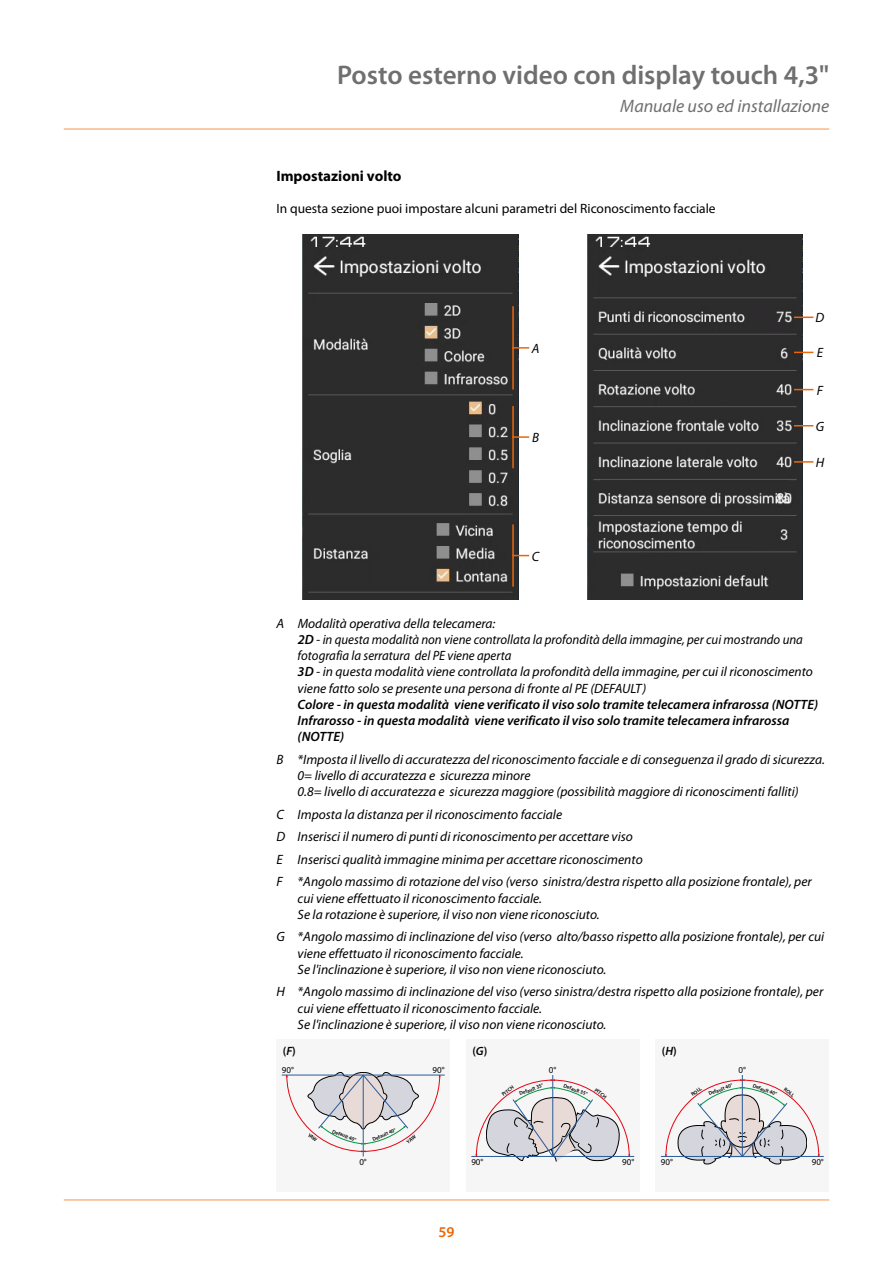
<style>
.page{position:relative;width:893px;height:1263px;background:#fff}
.page>*{position:absolute;margin:0;border:0;box-sizing:border-box;transform-origin:0 0}
.t1{font:600 27px "Myriad Pro";color:#706f6f}
.t2{font:italic 18px "Myriad Pro";color:#706f6f}
.t3{font:700 15px "Myriad Pro";color:#000}
.t4{font:600 15px "Myriad Pro";color:#ec6608}
.t5{font:italic 13.5px/16.2px "Myriad Pro";color:#000}
.t6{font:italic 600 13.5px/16.2px "Myriad Pro";color:#000}
.t7{font:13.5px "Myriad Pro";color:#000}
.t8{font:600 12px "Myriad Pro";color:#000}
.t9{font:9px "Myriad Pro";color:#000}
.t10{font:600 5.25px "Myriad Pro";color:#000}
.s1{font-weight:600}
.s2{font-style:italic}
</style>
<div class="page">
<hr style="left:64px;top:128px;width:765px;height:2px;background:#f8b887">
<hr style="left:64px;top:1199px;width:765px;height:2px;background:#f8b887">
<img style="left:303px;top:234px;width:216px;height:366px">
<svg style="left:514px;top:436px;width:15px;height:2px"></svg>
<svg style="left:514px;top:555px;width:15px;height:1px"></svg>
<svg style="left:514px;top:347px;width:15px;height:2px"></svg>
<hr style="left:512px;top:406px;width:2px;height:62px;background:#ec6608">
<hr style="left:512px;top:524px;width:2px;height:63px;background:#ec6608">
<hr style="left:512px;top:306px;width:2px;height:83px;background:#ec6608">
<img style="left:587px;top:234px;width:216px;height:366px">
<svg style="left:794px;top:317px;width:19px;height:1px"></svg>
<svg style="left:794px;top:352px;width:19px;height:1px"></svg>
<svg style="left:794px;top:425px;width:19px;height:1px"></svg>
<svg style="left:794px;top:389px;width:19px;height:1px"></svg>
<svg style="left:794px;top:461px;width:19px;height:2px"></svg>
<div style="left:276px;top:1039px;width:174px;height:153px;background:#f6f6f6"></div>
<hr style="left:363px;top:1075px;width:82px;height:1px;background:#275b9b">
<div style="left:466px;top:1039px;width:174px;height:153px;background:#f6f6f6"></div>
<hr style="left:553px;top:1156px;width:81px;height:1px;background:#275b9b">
<svg style="left:471px;top:1075px;width:159px;height:86px"></svg>
<div style="left:655px;top:1039px;width:174px;height:153px;background:#f6f6f6"></div>
<hr style="left:742px;top:1156px;width:82px;height:1px;background:#275b9b">
<svg style="left:661px;top:1075px;width:159px;height:89px"></svg>
<svg style="left:282px;top:1072px;width:159px;height:85px"></svg>
<h1 class="t1" style="left:337px;top:58px;width:494px">Posto esterno video con display touch 4,3"</h1>
<h2 class="t2" style="left:620px;top:95px;width:210px">Manuale uso ed installazione</h2>
<p class="t3" style="left:276px;top:166px;width:127px">Impostazioni volto</p>
<p class="t7" style="left:276px;top:200px;width:441px">In questa sezione puoi impostare alcuni parametri del Riconoscimento facciale</p>
<p class="t5" style="left:532px;top:340px;width:9px">A</p>
<p class="t5" style="left:532px;top:429px;width:9px">B</p>
<p class="t5" style="left:532px;top:548px;width:9px">C</p>
<p class="t5" style="left:816px;top:309px;width:10px">D</p>
<p class="t5" style="left:817px;top:345px;width:8px">E</p>
<p class="t5" style="left:817px;top:382px;width:8px">F</p>
<p class="t5" style="left:816px;top:418px;width:10px">G</p>
<p class="t5" style="left:816px;top:454px;width:10px">H</p>
<p class="t5" style="left:298px;top:615px;width:517px;text-indent:-21px">A Modalità operativa della telecamera:<br><span class="s1">2D</span> - in questa modalità non viene controllata la profondità della immagine, per cui mostrando una fotografia la serratura del PE viene aperta<br><span class="s1">3D</span> - in questa modalità viene controllata la profondità della immagine, per cui il riconoscimento viene fatto solo se presente una persona di fronte al PE (DEFAULT)</p>
<p class="t6" style="left:298px;top:696px;width:522px">Colore - in questa modalità viene verificato il viso solo tramite telecamera infrarossa (NOTTE)<br>Infrarosso - in questa modalità viene verificato il viso solo tramite telecamera infrarossa (NOTTE)</p>
<p class="t5" style="left:298px;top:751px;width:529px;text-indent:-21px">B *Imposta il livello di accuratezza del riconoscimento facciale e di conseguenza il grado di sicurezza.<br>0= livello di accuratezza e sicurezza minore<br>0.8= livello di accuratezza e sicurezza maggiore (possibilità maggiore di riconoscimenti falliti)</p>
<p class="t5" style="left:276px;top:803px;width:537px;line-height:22.5px">C Imposta la distanza per il riconoscimento facciale<br>D Inserisci il numero di punti di riconoscimento per accettare viso<br>E Inserisci qualità immagine minima per accettare riconoscimento<br>F *Angolo massimo di rotazione del viso (verso sinistra/destra rispetto alla posizione frontale), per</p>
<p class="t5" style="left:298px;top:890px;width:304px">cui viene effettuato il riconoscimento facciale.<br>Se la rotazione è superiore, il viso non viene riconosciuto.</p>
<p class="t5" style="left:298px;top:929px;width:528px;text-indent:-21px">G *Angolo massimo di inclinazione del viso (verso alto/basso rispetto alla posizione frontale), per cui viene effettuato il riconoscimento facciale.<br>Se l'inclinazione è superiore, il viso non viene riconosciuto.</p>
<p class="t5" style="left:298px;top:983px;width:527px;text-indent:-21px">H *Angolo massimo di inclinazione del viso (verso sinistra/destra rispetto alla posizione frontale), per cui viene effettuato il riconoscimento facciale.<br>Se l'inclinazione è superiore, il viso non viene riconosciuto.</p>
<p class="t8" style="left:283px;top:1043px;width:15px">(<span class="s2">F</span>)</p>
<p class="t9" style="left:282px;top:1064px;width:14px">90°</p>
<p class="t9" style="left:433px;top:1064px;width:14px">90°</p>
<p class="t10" style="left:334px;top:1128px;width:27px;rotate:21deg">Default 40°</p>
<p class="t10" style="left:371px;top:1137px;width:27px;rotate:-24deg">Default 40°</p>
<p class="t9" style="left:359px;top:1157px;width:9px">0°</p>
<p class="t8" style="left:472px;top:1043px;width:17px">(<span class="s2">G</span>)</p>
<p class="t9" style="left:549px;top:1064px;width:9px">0°</p>
<p class="t10" style="left:518px;top:1091px;width:27px;rotate:-21deg">Default 35°</p>
<p class="t10" style="left:565px;top:1082px;width:27px;rotate:21deg">Default 35°</p>
<p class="t10" style="left:501px;top:1092px;width:15px;rotate:-36deg">PITCH</p>
<p class="t10" style="left:597px;top:1086px;width:15px;rotate:36deg">PITCH</p>
<p class="t9" style="left:471px;top:1157px;width:14px">90°</p>
<p class="t9" style="left:622px;top:1157px;width:14px">90°</p>
<p class="t4" style="left:438px;top:1222px;width:18px">59</p>
<p class="t8" style="left:662px;top:1043px;width:16px">(<span class="s2">H</span>)</p>
<p class="t9" style="left:738px;top:1064px;width:9px">0°</p>
<p class="t10" style="left:708px;top:1091px;width:27px;rotate:-21deg">Default 40°</p>
<p class="t10" style="left:754px;top:1082px;width:27px;rotate:21deg">Default 40°</p>
<p class="t10" style="left:690px;top:1092px;width:13px;rotate:-36deg">ROLL</p>
<p class="t10" style="left:786px;top:1086px;width:13px;rotate:36deg">ROLL</p>
<p class="t9" style="left:661px;top:1157px;width:14px">90°</p>
<p class="t9" style="left:812px;top:1157px;width:14px">90°</p>
</div>
